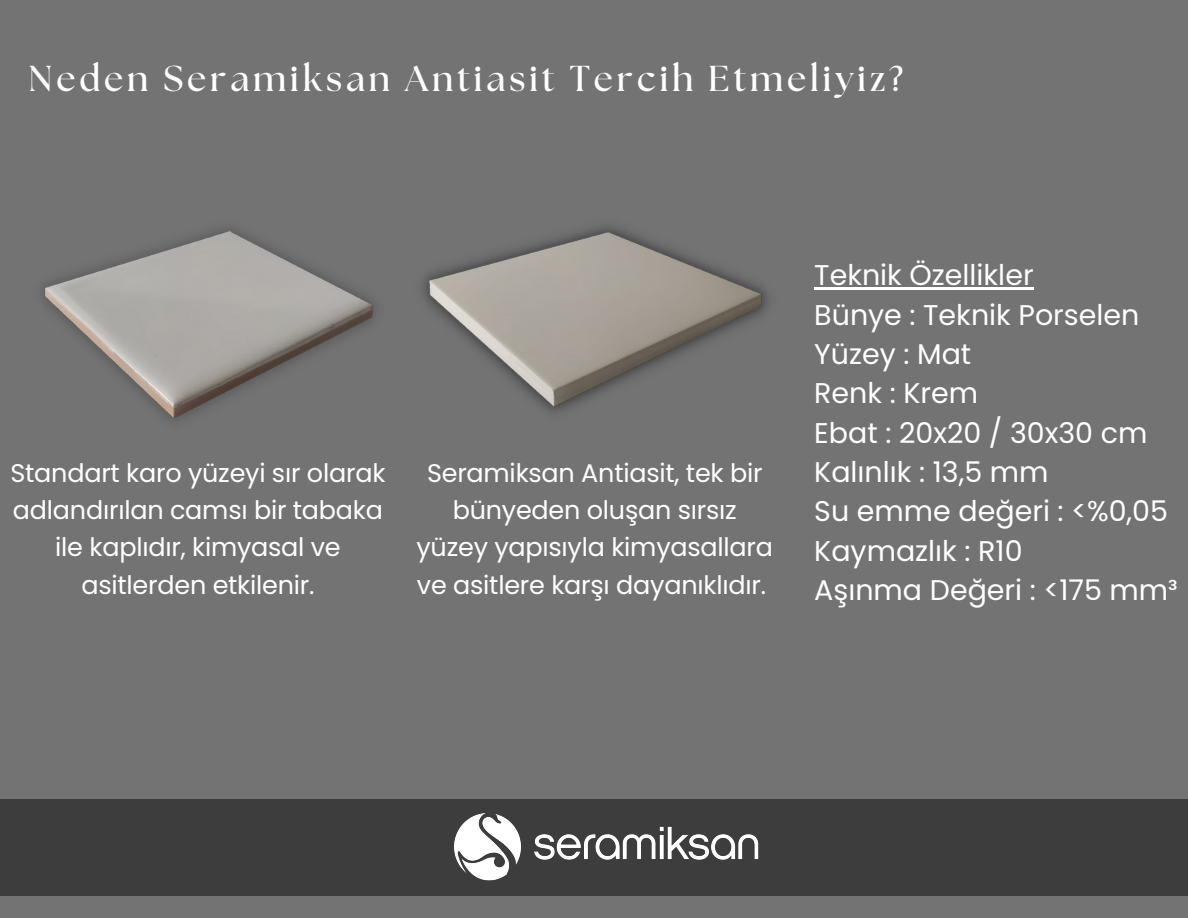
<style>
.page{position:relative;width:1188px;height:918px;background:#737373}
.page>*{position:absolute;margin:0;border:0;box-sizing:border-box;transform-origin:0 0}
.t1{font:700 36px "The Seasons";letter-spacing:.11em;color:#fff}
.t2{font:28.5px/39.3px "Poppins";color:#fff}
.t3{font:25.5px/37.2px "Poppins";letter-spacing:-.01em;color:#fff;text-align:center}
</style>
<div class="page">
<div style="left:0;top:799px;width:1188px;height:97px;background:#3d3d3d"></div>
<img style="left:454px;top:813px;width:305px;height:68px">
<hr style="left:814px;top:287px;width:220px;height:3px;background:#fff">
<img style="left:43px;top:229px;width:333px;height:191px">
<img style="left:423px;top:226px;width:345px;height:186px">
<h1 class="t1" style="left:29px;top:63px;width:876px">Neden Seramiksan Antiasit Tercih Etmeliyiz?</h1>
<p class="t3" style="left:11px;top:455px;width:376px">Standart karo yüzeyi sır olarak adlandırılan camsı bir tabaka ile kaplıdır, kimyasal ve asitlerden etkilenir.</p>
<p class="t3" style="left:417px;top:455px;width:358px">Seramiksan Antiasit, tek bir bünyeden oluşan sırsız yüzey yapısıyla kimyasallara ve asitlere karşı dayanıklıdır.</p>
<p class="t2" style="left:814px;top:256px;width:365px">Teknik Özellikler<br>Bünye : Teknik Porselen<br>Yüzey : Mat<br>Renk : Krem<br>Ebat : 20x20 / 30x30 cm<br>Kalınlık : 13,5 mm<br>Su emme değeri : &lt;%0,05<br>Kaymazlık : R10<br>Aşınma Değeri : &lt;175 mm³</p>
</div>
